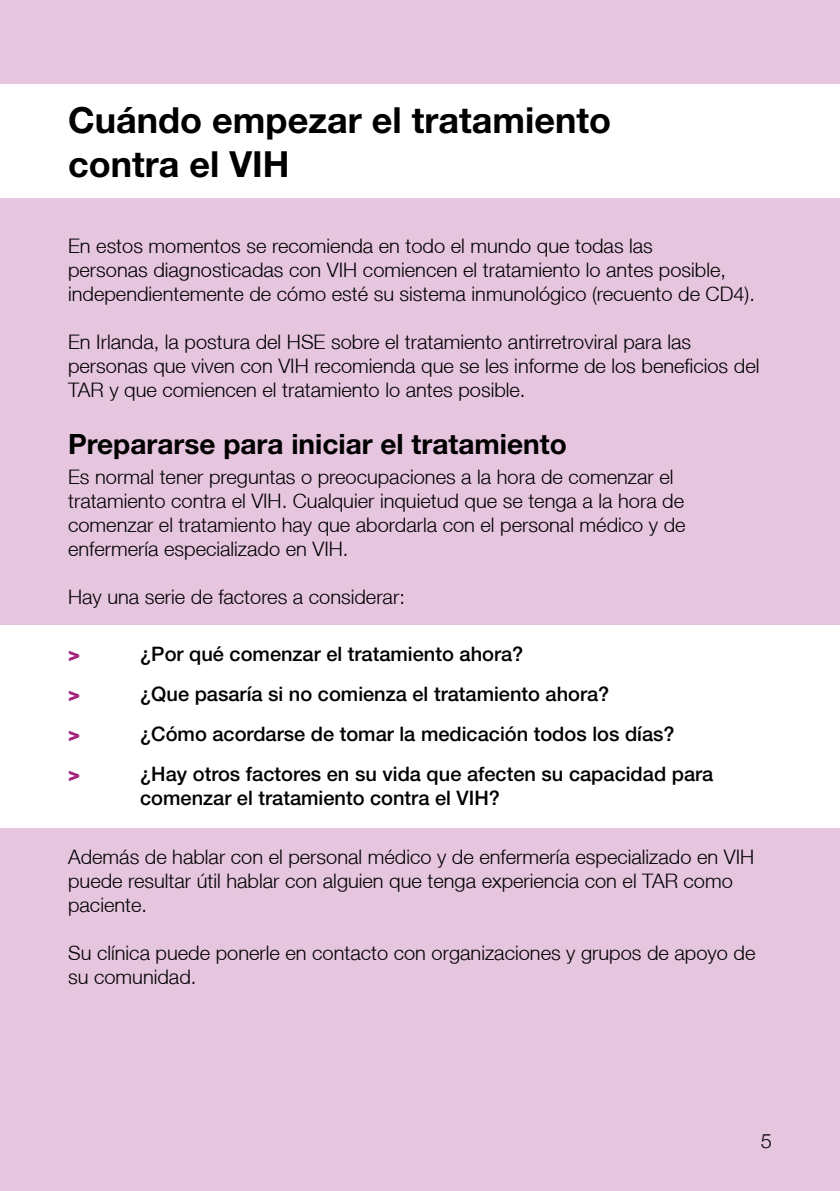
<style>
.page{position:relative;width:840px;height:1191px;background:#fff}
.page>*{position:absolute;margin:0;border:0;box-sizing:border-box;transform-origin:0 0}
.t1{font:700 36px/43.2px "Helvetica Neue LT Std";color:#000}
.t2{font:700 28px "Helvetica Neue LT Std";color:#000}
.t3{font:300 20px/24px "Helvetica Neue LT";color:#000}
.t4{font:500 20px/24px "Helvetica Neue LT Std";color:#000}
.t5{font:800 20px "Helvetica Neue LT Std";color:#a1257c}
.t6{font:300 20px "Helvetica Neue";color:#000}
</style>
<div class="page">
<div style="left:0;top:0;width:839px;height:1191px;background:#e6c5de"></div>
<div style="left:0;top:84px;width:839px;height:114px;background:#fff"></div>
<div style="left:0;top:625px;width:839px;height:202px;background:#fff"></div>
<h1 class="t1" style="left:68px;top:98px;width:544px">Cuándo empezar el tratamiento contra el VIH</h1>
<p class="t3" style="left:68px;top:233px;width:688px">En estos momentos se recomienda en todo el mundo que todas las<br>personas diagnosticadas con VIH comiencen el tratamiento lo antes posible, independientemente de cómo esté su sistema inmunológico (recuento de CD4).</p>
<p class="t3" style="left:68px;top:329px;width:692px">En Irlanda, la postura del HSE sobre el tratamiento antirretroviral para las personas que viven con VIH recomienda que se les informe de los beneficios del<br>TAR y que comiencen el tratamiento lo antes posible.</p>
<h2 class="t2" style="left:68px;top:427px;width:500px">Prepararse para iniciar el tratamiento</h2>
<p class="t3" style="left:68px;top:464px;width:618px">Es normal tener preguntas o preocupaciones a la hora de comenzar el tratamiento contra el VIH. Cualquier inquietud que se tenga a la hora de comenzar el tratamiento hay que abordarla con el personal médico y de enfermería especializado en VIH.</p>
<p class="t3" style="left:68px;top:584px;width:338px">Hay una serie de factores a considerar:</p>
<p class="t5" style="left:68px;top:642px;width:13px">&gt;</p>
<p class="t4" style="left:140px;top:642px;width:384px">¿Por qué comenzar el tratamiento ahora?</p>
<p class="t5" style="left:68px;top:682px;width:13px">&gt;</p>
<p class="t4" style="left:140px;top:682px;width:470px">¿Que pasaría si no comienza el tratamiento ahora?</p>
<p class="t5" style="left:68px;top:722px;width:13px">&gt;</p>
<p class="t4" style="left:140px;top:722px;width:535px">¿Cómo acordarse de tomar la medicación todos los días?</p>
<p class="t5" style="left:68px;top:762px;width:13px">&gt;</p>
<p class="t4" style="left:140px;top:762px;width:574px">¿Hay otros factores en su vida que afecten su capacidad para comenzar el tratamiento contra el VIH?</p>
<p class="t3" style="left:68px;top:844px;width:687px">Además de hablar con el personal médico y de enfermería especializado en VIH puede resultar útil hablar con alguien que tenga experiencia con el TAR como paciente.</p>
<p class="t3" style="left:68px;top:940px;width:688px">Su clínica puede ponerle en contacto con organizaciones y grupos de apoyo de su comunidad.</p>
<p class="t6" style="left:760px;top:1124px;width:13px">5</p>
</div>
